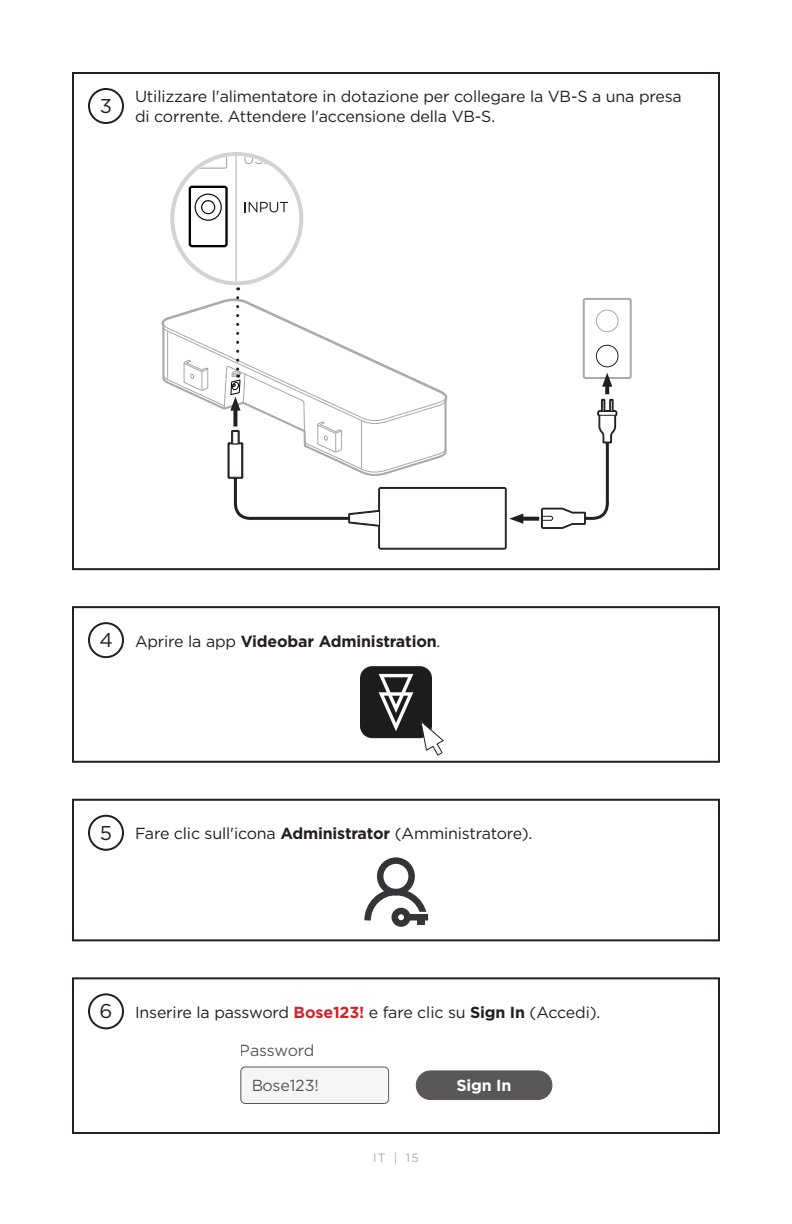
<style>
.page{position:relative;width:792px;height:1224px;background:#fff}
.page>*{position:absolute;margin:0;border:0;box-sizing:border-box;transform-origin:0 0}
.Body_Text{font:20px "Gotham";color:#231f20}
.Body_Text-2{font:16px/20px "Gotham";letter-spacing:-.01em;color:#231f20}
.Body_Text-3{font:700 16px "Gotham";letter-spacing:-.01em;color:#231f20}
.Body_Text-4{font:700 16px "Gotham";letter-spacing:-.01em;color:#fff}
.t1{font:12px "Gotham";color:#a7a9ac}
.s1{font-weight:400}
.s2{font-weight:700}
.s3{font-weight:700;color:#d2232a}
</style>
<div class="page">
<div style="left:241px;top:1067px;width:148px;height:36px;background:#f2f2f3;border-radius:4px"></div>
<div style="left:241px;top:1067px;width:148px;height:37px;border:1px solid #231f20;border-radius:4px"></div>
<div style="left:416px;top:1071px;width:136px;height:29px;background:#5a5757;border-radius:14px"></div>
<div style="left:416px;top:1071px;width:136px;height:29px;border:1px solid #231f20;border-radius:14px"></div>
<svg style="left:597px;top:398px;width:21px;height:45px"></svg>
<div style="left:583px;top:298px;width:49px;height:81px;border:2px solid #a7a9ac;border-radius:2px"></div>
<div style="left:596px;top:345px;width:23px;height:22px;border:1px solid #231f20;border-radius:50%"></div>
<div style="left:596px;top:310px;width:23px;height:22px;border:1px solid #a7a9ac;border-radius:50%"></div>
<svg style="left:605px;top:387px;width:4px;height:7px"></svg>
<svg style="left:602px;top:373px;width:10px;height:14px"></svg>
<hr style="left:606px;top:443px;width:3px;height:60px;background:#231f20">
<svg style="left:541px;top:500px;width:68px;height:29px"></svg>
<div style="left:360px;top:666px;width:72px;height:72px;background:#1b1c1d;border-radius:12px"></div>
<svg style="left:379px;top:674px;width:34px;height:57px"></svg>
<div style="left:72px;top:72px;width:648px;height:498px;border:2px solid #231f20"></div>
<div style="left:72px;top:606px;width:648px;height:157px;border:2px solid #231f20"></div>
<div style="left:72px;top:799px;width:648px;height:142px;border:2px solid #231f20"></div>
<div style="left:72px;top:977px;width:648px;height:157px;border:2px solid #231f20"></div>
<div style="left:88px;top:88px;width:36px;height:36px;border:2px solid #231f20;border-radius:50%"></div>
<div style="left:88px;top:622px;width:36px;height:36px;border:2px solid #231f20;border-radius:50%"></div>
<div style="left:88px;top:815px;width:36px;height:36px;border:2px solid #231f20;border-radius:50%"></div>
<div style="left:88px;top:993px;width:36px;height:36px;border:2px solid #231f20;border-radius:50%"></div>
<hr style="left:251px;top:517px;width:97px;height:3px;background:#231f20">
<svg style="left:233px;top:500px;width:21px;height:20px"></svg>
<hr style="left:234px;top:479px;width:3px;height:24px;background:#231f20">
<svg style="left:193px;top:157px;width:34px;height:12px"></svg>
<div style="left:189px;top:186px;width:39px;height:61px;border:2px solid #030505;border-radius:2px"></div>
<div style="left:195px;top:194px;width:27px;height:27px;border:1px solid #030505;border-radius:50%"></div>
<div style="left:201px;top:200px;width:14px;height:14px;border:1px solid #030505;border-radius:50%"></div>
<svg style="left:245px;top:202px;width:43px;height:10px"></svg>
<svg style="left:244px;top:157px;width:29px;height:7px"></svg>
<svg style="left:279px;top:167px;width:13px;height:14px"></svg>
<hr style="left:236px;top:156px;width:1px;height:125px;background:#a7a9ac">
<div style="left:170px;top:152px;width:133px;height:133px;border:4px solid #d1d3d4;border-radius:50%"></div>
<svg style="left:161px;top:298px;width:287px;height:181px"></svg>
<div style="left:229px;top:444px;width:13px;height:34px;background:#fff;border:1px solid #231f20"></div>
<div style="left:232px;top:431px;width:7px;height:13px;background:#fff;border:1px solid #231f20"></div>
<svg style="left:523px;top:517px;width:14px;height:4px"></svg>
<svg style="left:348px;top:487px;width:175px;height:63px"></svg>
<svg style="left:419px;top:721px;width:25px;height:35px"></svg>
<div style="left:377px;top:857px;width:38px;height:38px;border:6px solid #020304;border-radius:50%"></div>
<svg style="left:364px;top:886px;width:65px;height:41px"></svg>
<div style="left:410px;top:912px;width:18px;height:11px;background:#fff"></div>
<div style="left:392px;top:908px;width:19px;height:19px;border:6px solid #020304;border-radius:50%"></div>
<div style="left:407px;top:914px;width:21px;height:7px;background:#343536"></div>
<div style="left:417px;top:917px;width:7px;height:8px;background:#343536"></div>
<p class="Body_Text" style="left:100px;top:93px;width:14px">3</p>
<p class="Body_Text-2" style="left:135px;top:86px;width:548px">Utilizzare l'alimentatore in dotazione per collegare la VB-S a una presa di corrente. Attendere l'accensione della VB‑S.</p>
<p class="Body_Text" style="left:99px;top:627px;width:15px">4</p>
<p class="Body_Text-3" style="left:135px;top:630px;width:307px"><span class="s1">Aprire la app</span> Videobar Administration<span class="s1">.</span></p>
<p class="Body_Text" style="left:100px;top:820px;width:14px">5</p>
<p class="Body_Text-2" style="left:135px;top:823px;width:399px">Fare clic sull'icona <span class="s2">Administrator</span> (Amministratore).</p>
<p class="Body_Text" style="left:100px;top:998px;width:14px">6</p>
<p class="Body_Text-2" style="left:135px;top:1002px;width:467px">Inserire la password <span class="s3">Bose123!</span> e fare clic su <span class="s2">Sign In</span> (Accedi).</p>
<p class="Body_Text-2" style="left:240px;top:1033px;width:80px;line-height:34.6px;text-align:right">Password<br>Bose123!</p>
<p class="Body_Text-4" style="left:456px;top:1075px;width:57px">Sign In</p>
<p class="t1" style="left:373px;top:1150px;width:47px">IT | 15</p>
</div>
